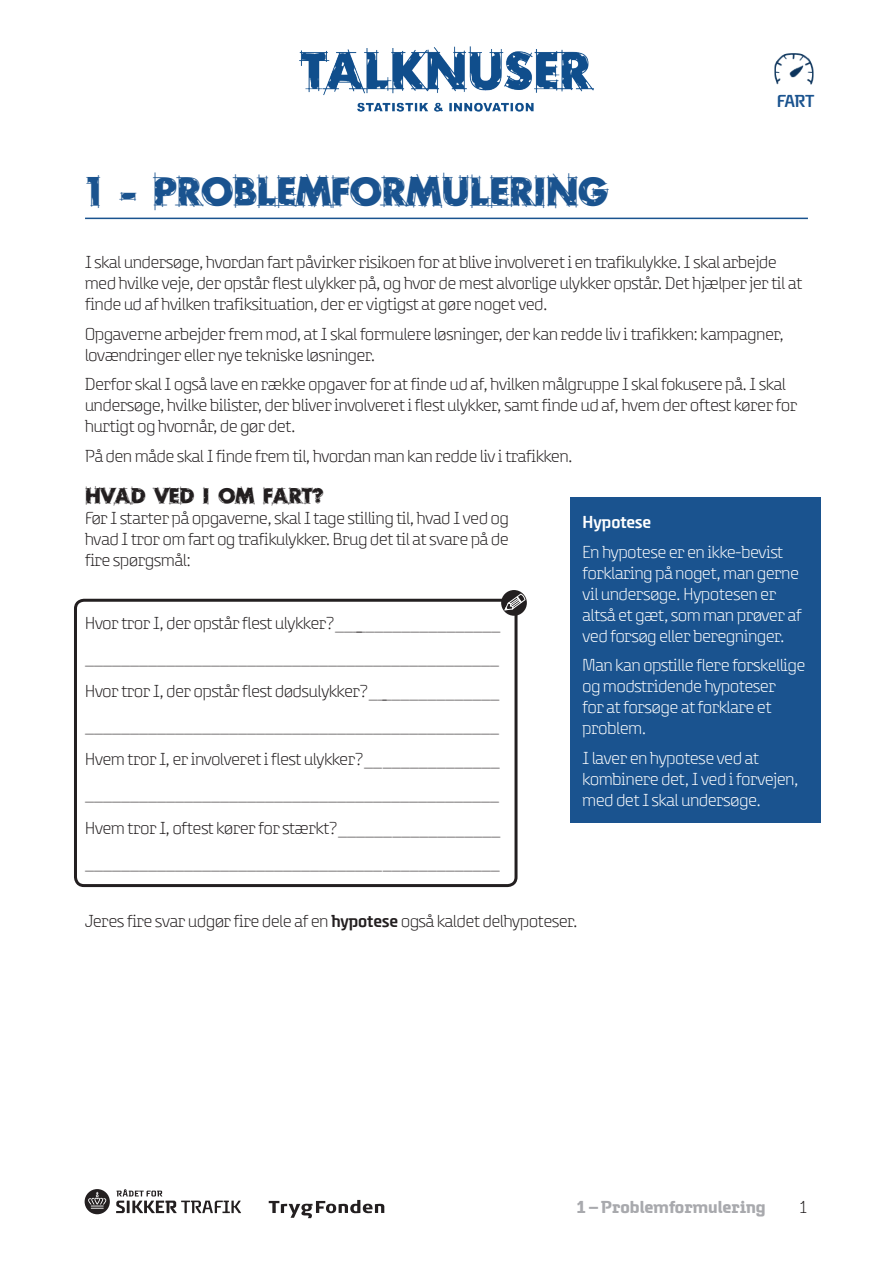
<style>
.page{position:relative;width:893px;height:1263px;background:#fff}
.page>*{position:absolute;margin:0;border:0;box-sizing:border-box;transform-origin:0 0}
.Heading_1{font:39px "Rough Draft";color:#1a538f}
.Heading_2{font:21px "Rough Draft";color:#231f20}
.t1{font:300 18px/21px "Safety";color:#231f20}
.Annotation_text{font:300 18px/21px "Safety";color:#fff}
.t2{font:700 18px "Safety";color:#a8a9ad}
.Heading_3{font:600 18px "Safety";color:#fff}
.t3{font:600 18px "Safety";color:#1a538f}
.s1{font-weight:600}
</style>
<div class="page">
<div style="left:85px;top:1189px;width:25px;height:25px;background:#231f20;border-radius:50%"></div>
<svg style="left:88px;top:1192px;width:18px;height:17px"></svg>
<svg style="left:116px;top:1189px;width:125px;height:24px"></svg>
<svg style="left:269px;top:1200px;width:115px;height:18px"></svg>
<img style="left:299px;top:47px;width:295px;height:65px">
<img style="left:774px;top:53px;width:40px;height:32px">
<hr style="left:85px;top:218px;width:723px;height:1px;background:#1a538f">
<div style="left:74px;top:599px;width:443px;height:288px;border:3px solid #231f20;border-radius:9px"></div>
<svg style="left:501px;top:590px;width:26px;height:26px"></svg>
<svg style="left:504px;top:594px;width:21px;height:16px"></svg>
<div style="left:570px;top:498px;width:251px;height:325px;background:#1a538f"></div>
<p class="Heading_1" style="left:85px;top:166px;width:525px">1 - PROBLEMFORMULERING</p>
<p class="t3" style="left:777px;top:91px;width:39px">FART</p>
<p class="t1" style="left:85px;top:252px;width:719px">I skal undersøge, hvordan fart påvirker risikoen for at blive involveret i en trafikulykke. I skal arbejde med hvilke veje, der opstår flest ulykker på, og hvor de mest alvorlige ulykker opstår. Det hjælper jer til at finde ud af hvilken trafiksituation, der er vigtigst at gøre noget ved.</p>
<p class="t1" style="left:85px;top:323px;width:700px">Opgaverne arbejder frem mod, at I skal formulere løsninger, der kan redde liv i trafikken: kampagner, lovændringer eller nye tekniske løsninger.</p>
<p class="t1" style="left:85px;top:374px;width:714px">Derfor skal I også lave en række opgaver for at finde ud af, hvilken målgruppe I skal fokusere på. I skal undersøge, hvilke bilister, der bliver involveret i flest ulykker, samt finde ud af, hvem der oftest kører for hurtigt og hvornår, de gør det.</p>
<p class="t1" style="left:85px;top:445px;width:489px">På den måde skal I finde frem til, hvordan man kan redde liv i trafikken.</p>
<p class="Heading_2" style="left:85px;top:482px;width:240px">HVAD VED I OM FART?</p>
<p class="t1" style="left:85px;top:507px;width:425px;text-align:justify">Før I starter på opgaverne, skal I tage stilling til, hvad I ved og hvad I tror om fart og trafikulykker. Brug det til at svare på de fire spørgsmål:</p>
<p class="Heading_3" style="left:583px;top:513px;width:70px">Hypotese</p>
<p class="Annotation_text" style="left:583px;top:541px;width:221px">En hypotese er en ikke-bevist forklaring på noget, man gerne vil undersøge. Hypotesen er altså et gæt, som man prøver af ved forsøg eller beregninger.</p>
<p class="Annotation_text" style="left:583px;top:655px;width:224px">Man kan opstille flere forskellige og modstridende hypoteser<br>for at forsøge at forklare et problem.</p>
<p class="Annotation_text" style="left:583px;top:747px;width:217px">I laver en hypotese ved at kombinere det, I ved i forvejen, med det I skal undersøge.</p>
<p class="t1" style="left:85px;top:613px;width:417px">Hvor tror I, der opstår flest ulykker?___________________</p>
<p class="t1" style="left:85px;top:647px;width:415px">______________________________________________</p>
<p class="t1" style="left:85px;top:681px;width:416px">Hvor tror I, der opstår flest dødsulykker?_______________</p>
<p class="t1" style="left:85px;top:715px;width:415px">______________________________________________</p>
<p class="t1" style="left:85px;top:749px;width:416px">Hvem tror I, er involveret i flest ulykker?_______________</p>
<p class="t1" style="left:85px;top:783px;width:415px">______________________________________________</p>
<p class="t1" style="left:85px;top:817px;width:417px">Hvem tror I, oftest kører for stærkt?__________________</p>
<p class="t1" style="left:85px;top:851px;width:416px">______________________________________________</p>
<p class="t1" style="left:85px;top:910px;width:494px">Jeres fire svar udgør fire dele af en <span class="s1">hypotese</span> også kaldet delhypoteser.</p>
<p class="t2" style="left:576px;top:1197px;width:191px">1 – Problemformulering</p>
<p class="t1" style="left:799px;top:1196px;width:10px">1</p>
</div>
